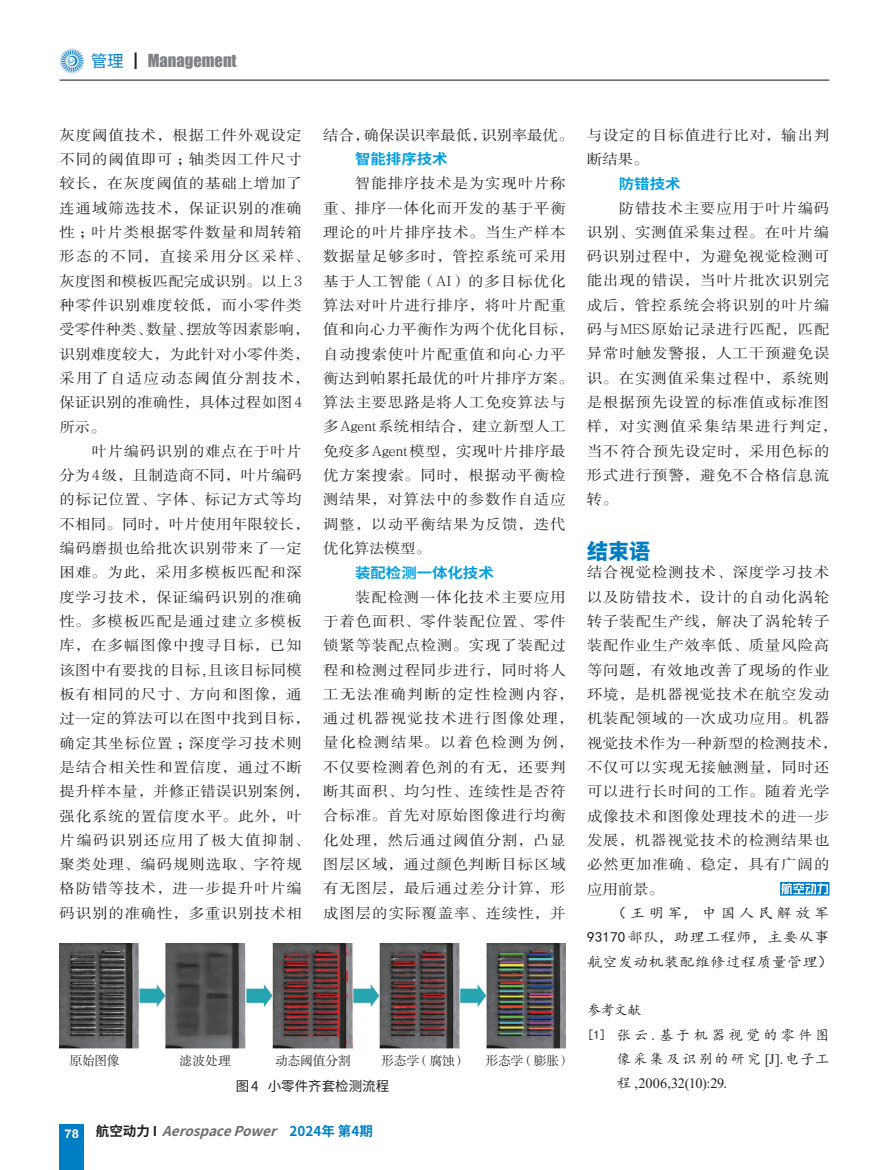
<style>
.page{position:relative;width:872px;height:1170px;background:#fff}
.page>*{position:absolute;margin:0;border:0;box-sizing:border-box;transform-origin:0 0}
.t1{font:800 21px "Source Han Sans CN";color:#007ec5}
.t2{font:16.5px "Impact";color:#808285}
.t3{font:14.25px/24.3px "FZSSJW GB1 0";letter-spacing:.06em;color:#231f20;scale:1.08 1}
.t4{font:14.25px/24.3px "Kai Ti";color:#231f20;scale:1.08 1}
.t5{font:14.25px/24.3px "Kai Ti";letter-spacing:.155em;color:#231f20}
.t6{font:700 14.25px "Source Han Sans CN";color:#009fdf;scale:1.08 1}
.t7{font:14.25px "FZSSJW GB1 0";color:#231f20;scale:1.08 1}
.t8{font:14.25px "Times New Roman";letter-spacing:-.005em;color:#231f20}
.t9{font:italic 700 13.5px "Source Han Sans CN";color:#6c6d70}
.t10{font:13.5px "Source Han Sans CN";color:#231f20}
.t11{font:12.75px "FZSSJW GB1 0";letter-spacing:-.01em;color:#231f20}
.t12{font:12px "Kai Ti";color:#231f20;scale:1.08 1}
.s1{font-family:"Source Han Sans CN";color:#007ec5}
.s2{font-family:"Source Han Sans CN";color:#231f20}
.s3{font-family:"Times New Roman"}
.s4{font-family:"Kai Ti"}
.s5{font-style:normal;color:#231f20}
.s6{font-style:normal;color:#007ec5}
</style>
<div class="page">
<div style="left:60px;top:1124px;width:24px;height:45px;background:#007ec5"></div>
<hr style="left:60px;top:80px;width:769px;height:1px;background:#231f20">
<img style="left:60px;top:49px;width:24px;height:24px">
<svg style="left:780px;top:882px;width:49px;height:13px"></svg>
<img style="left:60px;top:943px;width:506px;height:106px">
<p class="t2" style="left:91px;top:48px;width:147px"><span class="s1">管理</span> <span class="s2">┃</span> Management</p>
<p class="t3" style="left:60px;top:123px;width:233px">灰度阈值技术，根据工件外观设定不同的阈值即可；轴类因工件尺寸较长，在灰度阈值的基础上增加了连通域筛选技术，保证识别的准确性；叶片类根据零件数量和周转箱形态的不同，直接采用分区采样、灰度图和模板匹配完成识别。以上 3种零件识别难度较低，而小零件类受零件种类、数量、摆放等因素影响，识别难度较大，为此针对小零件类，采用了自适应动态阈值分割技术，保证识别的准确性，具体过程如图 4所示。</p>
<p class="t3" style="left:60px;top:439px;width:233px;text-indent:32px">叶片编码识别的难点在于叶片分为 4 级，且制造商不同，叶片编码的标记位置、字体、标记方式等均不相同。同时，叶片使用年限较长，编码磨损也给批次识别带来了一定困难。为此，采用多模板匹配和深度学习技术，保证编码识别的准确性。多模板匹配是通过建立多模板库，在多幅图像中搜寻目标，已知该图中有要找的目标,且该目标同模板有相同的尺寸、方向和图像，通过一定的算法可以在图中找到目标，确定其坐标位置；深度学习技术则是结合相关性和置信度，通过不断提升样本量，并修正错误识别案例，强化系统的置信度水平。此外，叶片编码识别还应用了极大值抑制、聚类处理、编码规则选取、字符规格防错等技术，进一步提升叶片编码识别的准确性，多重识别技术相</p>
<p class="t7" style="left:323px;top:127px;width:233px">结合，确保误识率最低，识别率最优。</p>
<p class="t6" style="left:355px;top:151px;width:87px">智能排序技术</p>
<p class="t3" style="left:323px;top:172px;width:233px;text-indent:32px">智能排序技术是为实现叶片称重、排序一体化而开发的基于平衡理论的叶片排序技术。当生产样本数据量足够多时，管控系统可采用基于人工智能（AI）的多目标优化算法对叶片进行排序，将叶片配重值和向心力平衡作为两个优化目标，自动搜索使叶片配重值和向心力平衡达到帕累托最优的叶片排序方案。算法主要思路是将人工免疫算法与多Agent系统相结合，建立新型人工免疫多Agent模型，实现叶片排序最优方案搜索。同时，根据动平衡检测结果，对算法中的参数作自适应调整，以动平衡结果为反馈，迭代优化算法模型。</p>
<p class="t6" style="left:355px;top:564px;width:130px">装配检测一体化技术</p>
<p class="t3" style="left:323px;top:585px;width:233px;text-indent:32px">装配检测一体化技术主要应用于着色面积、零件装配位置、零件锁紧等装配点检测。实现了装配过程和检测过程同步进行，同时将人工无法准确判断的定性检测内容，通过机器视觉技术进行图像处理，量化检测结果。以着色检测为例，不仅要检测着色剂的有无，还要判断其面积、均匀性、连续性是否符合标准。首先对原始图像进行均衡化处理，然后通过阈值分割，凸显图层区域，通过颜色判断目标区域有无图层，最后通过差分计算，形成图层的实际覆盖率、连续性，并</p>
<p class="t11" style="left:69px;top:1053px;width:52px">原始图像</p>
<p class="t11" style="left:179px;top:1053px;width:53px">滤波处理</p>
<p class="t11" style="left:275px;top:1053px;width:77px">动态阈值分割</p>
<p class="t11" style="left:381px;top:1053px;width:86px">形态学（腐蚀）</p>
<p class="t11" style="left:485px;top:1053px;width:86px">形态学（膨胀）</p>
<p class="t3" style="left:587px;top:123px;width:226px">与设定的目标值进行比对，输出判断结果。</p>
<p class="t6" style="left:619px;top:175px;width:59px">防错技术</p>
<p class="t3" style="left:587px;top:196px;width:233px;text-indent:32px">防错技术主要应用于叶片编码识别、实测值采集过程。在叶片编码识别过程中，为避免视觉检测可能出现的错误，当叶片批次识别完成后，管控系统会将识别的叶片编码与MES原始记录进行匹配，匹配异常时触发警报，人工干预避免误识。在实测值采集过程中，系统则是根据预先设置的标准值或标准图样，对实测值采集结果进行判定，当不符合预先设定时，采用色标的形式进行预警，避免不合格信息流转。</p>
<h1 class="t1" style="left:587px;top:540px;width:64px">结束语</h1>
<p class="t3" style="left:587px;top:560px;width:233px">结合视觉检测技术、深度学习技术以及防错技术，设计的自动化涡轮转子装配生产线，解决了涡轮转子装配作业生产效率低、质量风险高等问题，有效地改善了现场的作业环境，是机器视觉技术在航空发动机装配领域的一次成功应用。机器视觉技术作为一种新型的检测技术，不仅可以实现无接触测量，同时还可以进行长时间的工作。随着光学成像技术和图像处理技术的进一步发展，机器视觉技术的检测结果也必然更加准确、稳定，具有广阔的应用前景。</p>
<p class="t4" style="left:587px;top:900px;width:230px;text-indent:24px">（王明军，中国人民解放军<br>93170部队，助理工程师，主要从事航空发动机装配维修过程质量管理）</p>
<p class="t5" style="left:617px;top:998px;width:214px;text-indent:-30px">参考文献<br>张云<span class="s3">.</span>基于机器视觉的零件图像采集及识别的研究 <span class="s3">[J].</span>电子工</p>
<p class="t12" style="left:587px;top:1028px;width:19px">[1]</p>
<p class="t10" style="left:236px;top:1078px;width:155px">图 4 小零件齐套检测流程</p>
<p class="t8" style="left:617px;top:1073px;width:112px"><span class="s4">程</span> ,2006,32(10):29.</p>
<p class="t9" style="left:65px;top:1123px;width:310px"><sub>7</sub> <sub>8</sub> <span class="s5">航空动力 I</span> AerospacePower <span class="s6">2 0 2 4 年 第 4 期</span></p>
</div>
